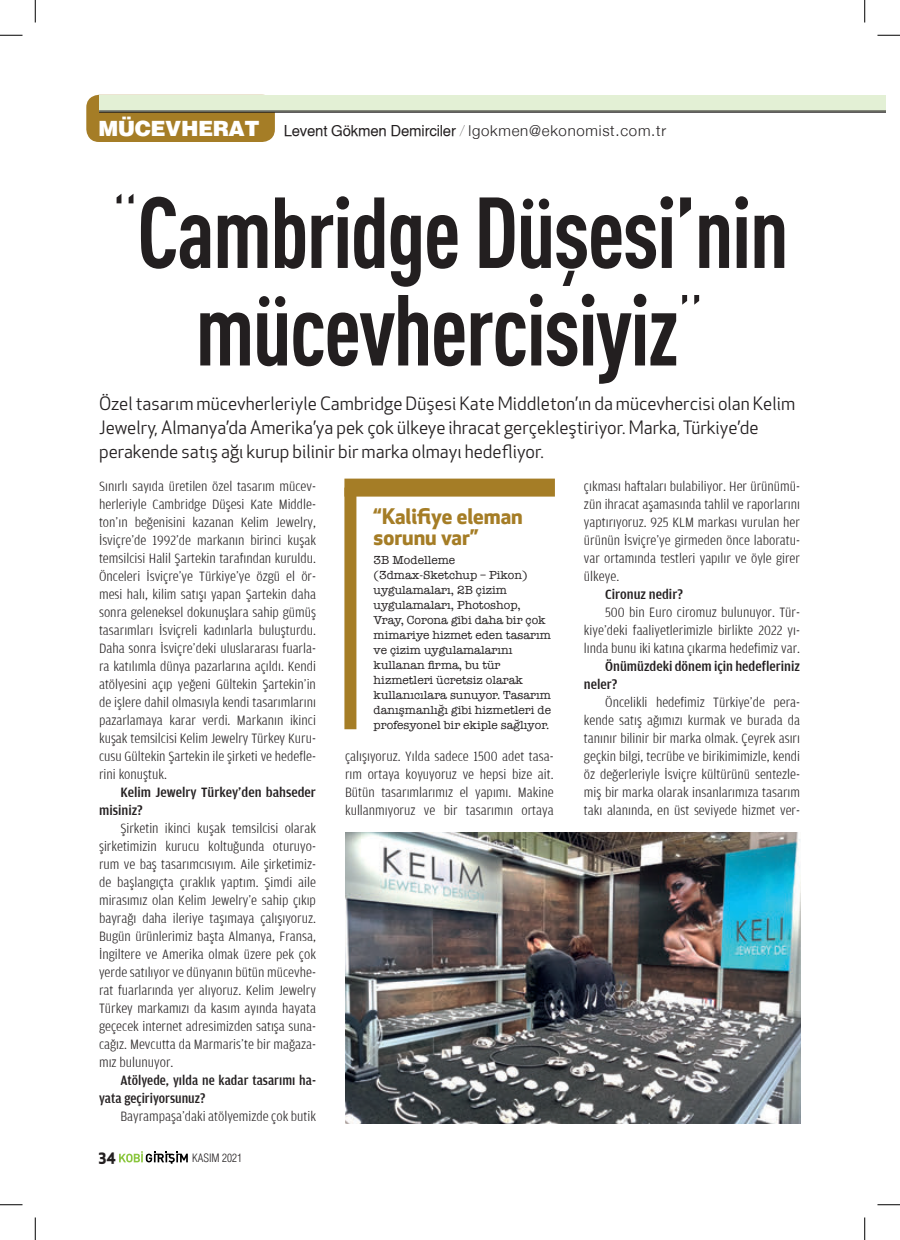
<style>
.page{position:relative;width:900px;height:1240px;background:#fff}
.page>*{position:absolute;margin:0;border:0;box-sizing:border-box;transform-origin:0 0}
.t1{font:99px/97.5px "DIN Cond Bold Alternate";letter-spacing:-.02em;color:#231f20;text-align:center;scale:.95 1}
.t2{font:700 21px/21px "Apex New";color:#a57d26}
.t3{font:18px/24px "Apex New";color:#231f20}
.t4{font:300 15px "Helvetica Neue";letter-spacing:.05em;color:#231f20}
.t5{font:700 15px "Apex New";color:#231f20}
.t6{font:300 condensed 14.25px/18px "Amplitude Aubi 3";color:#231f20;text-align:justify;scale:1.1 1}
.t7{font:500 condensed 14.25px/18px "Amplitude Aubi 3";color:#231f20;scale:1.1 1}
.t8{font:500 condensed 14.25px/18px "Amplitude Aubi 3";color:#231f20;scale:1.05 1}
.t9{font:12px/15px "American Typewriter";color:#231f20}
.t10{font:300 11.25px "Helveticam Cond";color:#231f20}
.s1{font-family:"Helveticam";font-weight:900;font-size:21px;color:#fff}
.s2{font-family:"Helvetica Roman Y";font-weight:400}
.s3{font-weight:200}
.s4{font-family:"DIN Cond Light Alternate"}
</style>
<div class="page">
<div style="left:86px;top:95px;width:189px;height:47px;background:#a57d26;border-radius:13px"></div>
<div style="left:99px;top:95px;width:787px;height:16px;background:#e3f0d5"></div>
<svg style="left:119px;top:1151px;width:69px;height:13px"></svg>
<hr style="left:99px;top:111px;width:787px;height:1px;background:#231f20">
<hr style="left:99px;top:112px;width:787px;height:1px;background:#231f20">
<div style="left:344px;top:479px;width:211px;height:18px;background:#a57d26"></div>
<div style="left:344px;top:488px;width:12px;height:241px;background:#a57d26"></div>
<img style="left:345px;top:832px;width:456px;height:292px">
<svg style="left:0;top:35px;width:22px;height:1px"></svg>
<svg style="left:877px;top:35px;width:23px;height:1px"></svg>
<svg style="left:0;top:1204px;width:22px;height:1px"></svg>
<svg style="left:877px;top:1204px;width:23px;height:1px"></svg>
<svg style="left:35px;top:0;width:1px;height:22px"></svg>
<svg style="left:35px;top:1217px;width:1px;height:23px"></svg>
<svg style="left:864px;top:0;width:1px;height:22px"></svg>
<svg style="left:864px;top:1217px;width:1px;height:23px"></svg>
<p class="t4" style="left:99px;top:118px;width:569px"><span class="s1">MÜCEVHERAT</span> <span class="s2">Levent Gökmen Demirciler</span> <span class="s3">/</span> lgokmen@ekonomist.com.tr</p>
<h1 class="t1" style="left:111px;top:181px;width:715px"><span class="s4">“</span>Cambridge Düşesi’nin mücevhercisiyiz<span class="s4">”</span></h1>
<p class="t3" style="left:99px;top:392px;width:697px">Özel tasarım mücevherleriyle Cambridge Düşesi Kate Middleton’ın da mücevhercisi olan Kelim<br>Jewelry, Almanya’da Amerika’ya pek çok ülkeye ihracat gerçekleştiriyor. Marka, Türkiye’de perakende satış ağı kurup bilinir bir marka olmayı hedefliyor.</p>
<p class="t6" style="left:99px;top:477px;width:199px">Sınırlı sayıda üretilen özel tasarım mücev&shy;herleriyle Cambridge Düşesi Kate Middle&shy;ton’ın beğenisini kazanan Kelim Jewelry, İsviçre’de 1992’de markanın birinci kuşak temsilcisi Halil Şartekin tarafından kuruldu.<br>Önceleri İsviçre’ye Türkiye’ye özgü el ör&shy;mesi halı, kilim satışı yapan Şartekin daha sonra geleneksel dokunuşlara sahip gümüş tasarımları İsviçreli kadınlarla buluşturdu.<br>Daha sonra İsviçre’deki uluslararası fuarla&shy;ra katılımla dünya pazarlarına açıldı. Kendi atölyesini açıp yeğeni Gültekin Şartekin’in de işlere dahil olmasıyla kendi tasarımlarını pazarlamaya karar verdi. Markanın ikinci kuşak temsilcisi Kelim Jewelry Türkey Kuru&shy;cusu Gültekin Şartekin ile şirketi ve hedefle&shy;rini konuştuk.</p>
<p class="t7" style="left:99px;top:783px;width:199px;text-indent:21px">Kelim Jewelry Türkey’den bahseder misiniz?</p>
<p class="t6" style="left:99px;top:819px;width:199px;text-indent:21px">Şirketin ikinci kuşak temsilcisi olarak şirketimizin kurucu koltuğunda oturuyo&shy;rum ve baş tasarımcısıyım. Aile şirketimiz&shy;de başlangıçta çıraklık yaptım. Şimdi aile mirasımız olan Kelim Jewelry’e sahip çıkıp bayrağı daha ileriye taşımaya çalışıyoruz.<br>Bugün ürünlerimiz başta Almanya, Fransa, İngiltere ve Amerika olmak üzere pek çok yerde satılıyor ve dünyanın bütün mücevhe&shy;rat fuarlarında yer alıyoruz. Kelim Jewelry Türkey markamızı da kasım ayında hayata geçecek internet adresimizden satışa suna&shy;cağız. Mevcutta da Marmaris’te bir mağaza&shy;mız bulunuyor.</p>
<p class="t8" style="left:99px;top:1071px;width:208px;text-indent:21px">Atölyede, yılda ne kadar tasarımı ha&shy;yata geçiriyorsunuz?</p>
<p class="t6" style="left:120px;top:1107px;width:179px">Bayrampaşa’daki atölyemizde çok butik</p>
<p class="t5" style="left:98px;top:1146px;width:19px">34</p>
<p class="t10" style="left:192px;top:1152px;width:51px">KASIM 2021</p>
<h2 class="t2" style="left:374px;top:505px;width:151px">“Kalifiye eleman sorunu var”</h2>
<p class="t9" style="left:374px;top:552px;width:179px">3B Modelleme (3dmax-Sketchup – Pikon) uygulamaları, 2B çizim uygulamaları, Photoshop,<br>Vray, Corona gibi daha bir çok mimariye hizmet eden tasarım ve çizim uygulamalarını kullanan firma, bu tür hizmetleri ücretsiz olarak kullanıcılara sunuyor. Tasarım danışmanlığı gibi hizmetleri de profesyonel bir ekiple sağlıyor.</p>
<p class="t6" style="left:345px;top:747px;width:191px">çalışıyoruz. Yılda sadece 1500 adet tasa&shy;rım ortaya koyuyoruz ve hepsi bize ait.<br>Bütün tasarımlarımız el yapımı. Makine kullanmıyoruz ve bir tasarımın ortaya</p>
<p class="t6" style="left:584px;top:477px;width:198px">çıkması haftaları bulabiliyor. Her ürünümü&shy;zün ihracat aşamasında tahlil ve raporlarını yaptırıyoruz. 925 KLM markası vurulan her ürünün İsviçre’ye girmeden önce laboratu&shy;var ortamında testleri yapılır ve öyle girer ülkeye.</p>
<p class="t7" style="left:605px;top:585px;width:72px">Cironuz nedir?</p>
<p class="t6" style="left:584px;top:603px;width:198px;text-indent:21px">500 bin Euro ciromuz bulunuyor. Tür&shy;kiye’deki faaliyetlerimizle birlikte 2022 yı&shy;lında bunu iki katına çıkarma hedefimiz var.</p>
<p class="t7" style="left:584px;top:657px;width:198px;text-indent:21px">Önümüzdeki dönem için hedefleriniz neler?</p>
<p class="t6" style="left:584px;top:693px;width:198px;text-indent:21px">Öncelikli hedefimiz Türkiye’de pera&shy;kende satış ağımızı kurmak ve burada da tanınır bilinir bir marka olmak. Çeyrek asırı geçkin bilgi, tecrübe ve birikimimizle, kendi öz değerleriyle İsviçre kültürünü sentezle&shy;miş bir marka olarak insanlarımıza tasarım takı alanında, en üst seviyede hizmet ver-</p>
</div>
